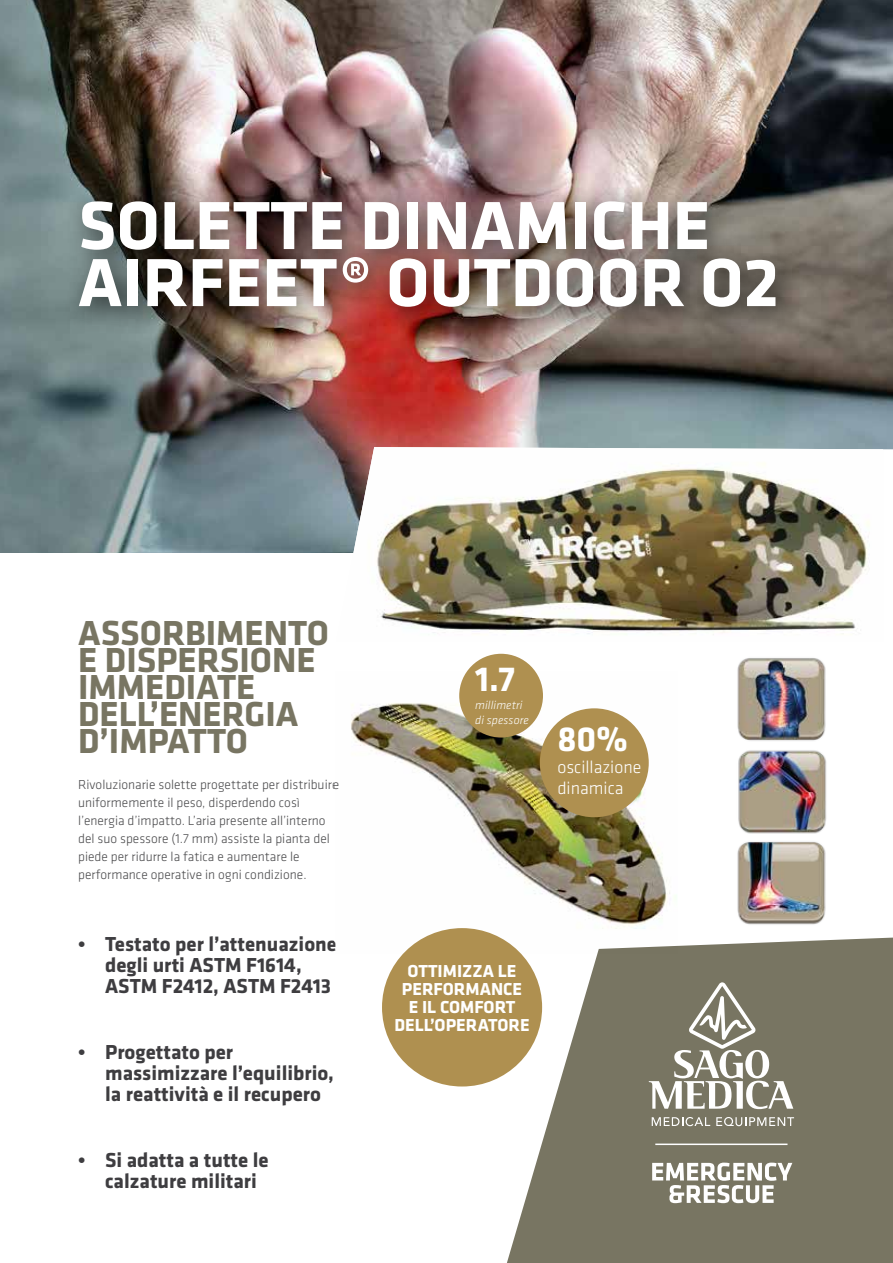
<style>
.page{position:relative;width:893px;height:1263px;background:#fff}
.page>*{position:absolute;margin:0;border:0;box-sizing:border-box;transform-origin:0 0}
.t1{font:700 70.5px/57px "Klavika";color:#fff}
.t2{font:700 36px/27px "Klavika";color:#787562}
.t3{font:700 36px "Klavika";color:#fff}
.t4{font:700 21px/21px "Klavika";color:#3e3d40}
.t5{font:700 18px/18px "Klavika";color:#fff;text-align:center}
.t6{font:300 18px/21.6px "Klavika";color:#fff}
.t7{font:300 13.5px/18px "Klavika";color:#4b4b4d}
.t8{font:italic 300 12px/14.4px "Klavika";letter-spacing:.01em;color:#fff}
</style>
<div class="page">
<img style="left:0;top:0;width:893px;height:553px">
<div style="left:64px;top:184px;width:740px;height:152px;background:#000;opacity:.7"></div>
<svg style="left:507px;top:937px;width:386px;height:326px;background:#898676"></svg>
<svg style="left:652px;top:1117px;width:58px;height:9px"></svg>
<svg style="left:716px;top:1117px;width:78px;height:9px"></svg>
<svg style="left:649px;top:982px;width:144px;height:127px"></svg>
<svg style="left:652px;top:1162px;width:140px;height:41px"></svg>
<hr style="left:655px;top:1143px;width:132px;height:2px;background:#fff">
<img style="left:336px;top:447px;width:547px;height:188px">
<img style="left:351px;top:671px;width:326px;height:282px">
<div style="left:382px;top:928px;width:160px;height:158px;background:#af9050;border-radius:50%"></div>
<img style="left:737px;top:658px;width:90px;height:267px">
<div style="left:459px;top:654px;width:84px;height:83px;background:#af9050;border-radius:50%"></div>
<div style="left:540px;top:708px;width:109px;height:109px;background:#af9050;border-radius:50%"></div>
<h1 class="t1" style="left:78px;top:198px;width:702px">SOLETTE DINAMICHE<br>AIRFEET® OUTDOOR O2</h1>
<h2 class="t2" style="left:78px;top:620px;width:252px">ASSORBIMENTO<br>E DISPERSIONE<br>IMMEDIATE<br>DELL’ENERGIA<br>D’IMPATTO</h2>
<p class="t7" style="left:78px;top:776px;width:262px">Rivoluzionarie solette progettate per distribuire uniformemente il peso, disperdendo così l’energia d’impatto. L’aria presente all’interno del suo spessore (1.7 mm) assiste la pianta del piede per ridurre la fatica e aumentare le performance operative in ogni condizione.</p>
<h3 class="t4" style="left:105px;top:934px;width:233px;text-indent:-27px">• Testato per l’attenuazione degli urti ASTM F1614,<br>ASTM F2412, ASTM F2413</h3>
<h3 class="t4" style="left:105px;top:1042px;width:230px;text-indent:-27px">• Progettato per massimizzare l’equilibrio, la reattività e il recupero</h3>
<h3 class="t4" style="left:105px;top:1150px;width:165px;text-indent:-27px">• Si adatta a tutte le calzature militari</h3>
<h2 class="t3" style="left:475px;top:659px;width:41px">1.7</h2>
<p class="t8" style="left:475px;top:698px;width:55px">millimetri di spessore</p>
<h2 class="t3" style="left:557px;top:719px;width:72px">80%</h2>
<h3 class="t6" style="left:557px;top:756px;width:85px">oscillazione dinamica</h3>
<h3 class="t5" style="left:394px;top:962px;width:137px">OTTIMIZZA LE<br>PERFORMANCE<br>E IL COMFORT<br>DELL’OPERATORE</h3>
</div>
